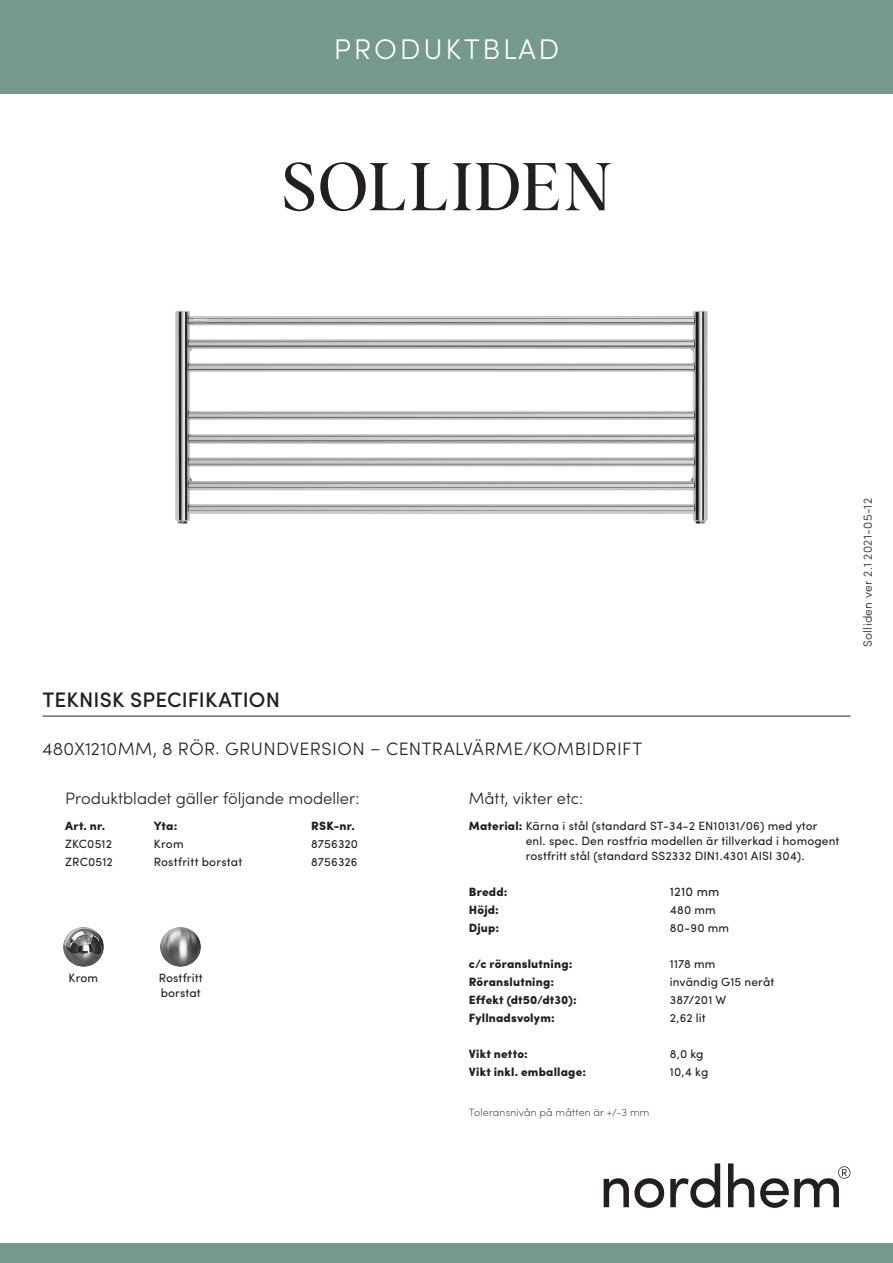
<style>
.page{position:relative;width:893px;height:1263px;background:#fff}
.page>*{position:absolute;margin:0;border:0;box-sizing:border-box;transform-origin:0 0}
.Ingress_centrerat{font:66px "Albra";letter-spacing:.025em;color:#231f20}
.Ingress_centrerat-2{font:300 28.5px "Sofia Pro";letter-spacing:.1em;color:#fff}
.sid_2_h2_blå_med_lin{font:500 21px "Sofia Pro";letter-spacing:.01em;color:#231f20}
.t1{font:300 18px "Sofia Pro";letter-spacing:.025em;color:#231f20}
.Ingress_centrerat-3{font:300 16.5px "Sofia Pro";color:#231f20}
.sid_2_fakta{font:12.75px "Sofia Pro";letter-spacing:.01em;color:#231f20}
.sid_2_fakta-2{font:12px/15px "Sofia Pro";letter-spacing:.01em;color:#231f20}
.sid_2_fakta-3{font:900 12px "Sofia Pro";letter-spacing:.015em;color:#231f20}
.versionsnummer{font:300 12px "Sofia Pro";letter-spacing:.03em;color:#231f20}
.sid_2_fakta-4{font:200 10.5px "Sofia Pro";letter-spacing:.02em;color:#231f20}
.s1{font-weight:900}
</style>
<div class="page">
<svg style="left:604px;top:1178px;width:60px;height:30px"></svg>
<svg style="left:670px;top:1163px;width:50px;height:45px"></svg>
<svg style="left:728px;top:1163px;width:26px;height:44px"></svg>
<svg style="left:760px;top:1166px;width:90px;height:42px"></svg>
<hr style="left:43px;top:716px;width:807px;height:1px;background:#231f20">
<div style="left:0;top:1244px;width:893px;height:19px;background:#75998f"></div>
<div style="left:0;top:0;width:893px;height:94px;background:#75998f"></div>
<img style="left:175px;top:310px;width:533px;height:214px">
<img style="left:63px;top:927px;width:40px;height:40px">
<img style="left:161px;top:927px;width:40px;height:40px">
<p class="Ingress_centrerat-2" style="left:334px;top:28px;width:227px">PRODUKTBLAD</p>
<p class="Ingress_centrerat" style="left:281px;top:139px;width:333px">SOLLIDEN</p>
<p class="sid_2_h2_blå_med_lin" style="left:43px;top:684px;width:239px">TEKNISK SPECIFIKATION</p>
<p class="t1" style="left:43px;top:735px;width:601px">480X1210MM, 8 RÖR. GRUNDVERSION – CENTRALVÄRME/KOMBIDRIFT</p>
<p class="Ingress_centrerat-3" style="left:65px;top:786px;width:296px">Produktbladet gäller följande modeller:</p>
<p class="sid_2_fakta-3" style="left:65px;top:816px;width:41px">Art. nr.</p>
<p class="sid_2_fakta-3" style="left:154px;top:816px;width:25px">Yta:</p>
<p class="sid_2_fakta-3" style="left:311px;top:816px;width:45px">RSK-nr.</p>
<p class="sid_2_fakta-2" style="left:65px;top:836px;width:48px">ZKC0512</p>
<p class="sid_2_fakta-2" style="left:154px;top:836px;width:31px">Krom</p>
<p class="sid_2_fakta-2" style="left:311px;top:836px;width:49px">8756320</p>
<p class="sid_2_fakta-2" style="left:65px;top:854px;width:49px">ZRC0512</p>
<p class="sid_2_fakta-2" style="left:154px;top:854px;width:90px">Rostfritt borstat</p>
<p class="sid_2_fakta-2" style="left:311px;top:854px;width:48px">8756326</p>
<p class="sid_2_fakta-2" style="left:69px;top:969px;width:31px">Krom</p>
<p class="sid_2_fakta-2" style="left:159px;top:969px;width:45px">Rostfritt borstat</p>
<p class="Ingress_centrerat-3" style="left:469px;top:786px;width:116px">Mått, vikter etc:</p>
<p class="sid_2_fakta-2" style="left:526px;top:818px;width:315px;text-indent:-57px"><span class="s1">Material:</span> Kärna i stål (standard ST-34-2 EN10131/06) med ytor enl. spec. Den rostfria modellen är tillverkad i homogent rostfritt stål (standard SS2332 DIN1.4301 AISI 304).</p>
<p class="sid_2_fakta-3" style="left:469px;top:882px;width:40px">Bredd:</p>
<p class="sid_2_fakta" style="left:670px;top:882px;width:51px">1210 mm</p>
<p class="sid_2_fakta-3" style="left:469px;top:900px;width:32px">Höjd:</p>
<p class="sid_2_fakta-2" style="left:670px;top:902px;width:47px">480 mm</p>
<p class="sid_2_fakta-3" style="left:469px;top:918px;width:32px">Djup:</p>
<p class="sid_2_fakta-2" style="left:670px;top:920px;width:61px">80-90 mm</p>
<p class="sid_2_fakta-3" style="left:469px;top:954px;width:105px">c/c röranslutning:</p>
<p class="sid_2_fakta-2" style="left:670px;top:956px;width:47px">1178 mm</p>
<p class="sid_2_fakta-3" style="left:469px;top:972px;width:87px">Röranslutning:</p>
<p class="sid_2_fakta-2" style="left:670px;top:974px;width:106px">invändig G15 neråt</p>
<p class="sid_2_fakta-3" style="left:469px;top:990px;width:109px">Effekt (dt50/dt30):</p>
<p class="sid_2_fakta-2" style="left:670px;top:992px;width:58px">387/201 W</p>
<p class="sid_2_fakta-3" style="left:469px;top:1008px;width:87px">Fyllnadsvolym:</p>
<p class="sid_2_fakta-2" style="left:670px;top:1010px;width:38px">2,62 lit</p>
<p class="sid_2_fakta-3" style="left:469px;top:1044px;width:61px">Vikt netto:</p>
<p class="sid_2_fakta-2" style="left:670px;top:1046px;width:35px">8,0 kg</p>
<p class="sid_2_fakta-3" style="left:469px;top:1062px;width:119px">Vikt inkl. emballage:</p>
<p class="sid_2_fakta-2" style="left:670px;top:1064px;width:40px">10,4 kg</p>
<p class="sid_2_fakta-4" style="left:469px;top:1104px;width:182px">Toleransnivån på måtten är +/-3 mm</p>
<p class="versionsnummer" style="left:859px;top:647px;width:150px;rotate:-90deg">Solliden ver 2.1 2021-05-12</p>
</div>
